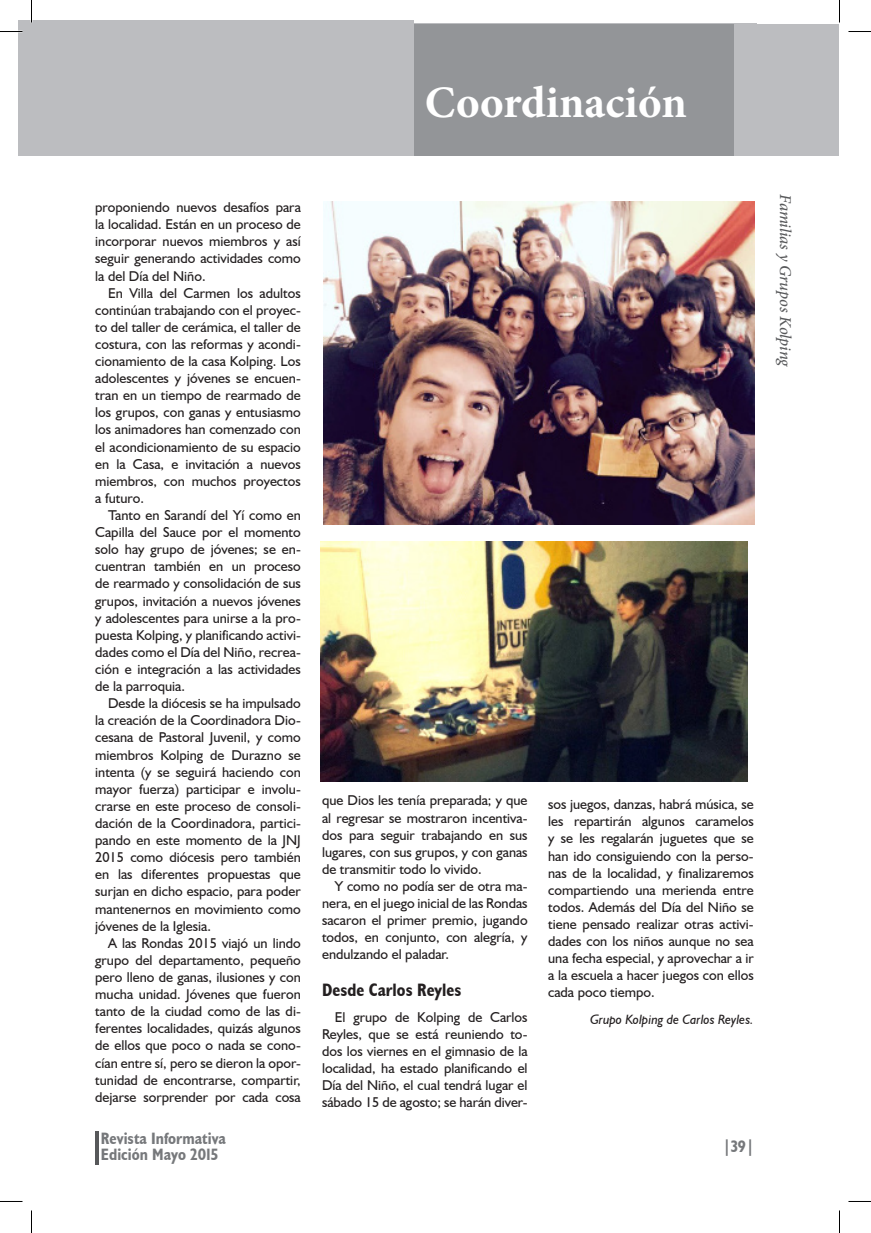
<style>
.page{position:relative;width:871px;height:1233px;background:#fff}
.page>*{position:absolute;margin:0;border:0;box-sizing:border-box;transform-origin:0 0}
.t1{font:700 45px "Minion Pro";color:#fff}
.Texto_independiente{font:700 condensed 18px "Humanist 521 BT";color:#231f20}
.Subtítulo_2{font:700 condensed 16.5px/16.5px "Humanist 521 BT";color:#76787b}
.t2{font:italic 500 16.5px "Minion Pro";letter-spacing:-.01em;color:#57585a}
.Texto_independiente-2{font:14.25px/17.1px "Humanist 521 BT";color:#231f20;text-align:justify}
.Texto_independiente-3{font:italic 13.5px "Humanist 521 BT";color:#231f20}
</style>
<div class="page">
<hr style="left:95px;top:1130px;width:4px;height:33px;background:#57585a">
<div style="left:414px;top:24px;width:356px;height:131px;background:#939598"></div>
<div style="left:734px;top:24px;width:105px;height:131px;background:#bcbdc0"></div>
<div style="left:19px;top:20px;width:395px;height:135px;background:#bcbdc0"></div>
<img style="left:321px;top:542px;width:427px;height:239px">
<img style="left:324px;top:201px;width:430px;height:323px">
<svg style="left:0;top:31px;width:22px;height:1px"></svg>
<svg style="left:848px;top:31px;width:23px;height:1px"></svg>
<svg style="left:0;top:1201px;width:22px;height:1px"></svg>
<svg style="left:848px;top:1201px;width:23px;height:1px"></svg>
<svg style="left:31px;top:0;width:1px;height:22px"></svg>
<svg style="left:31px;top:1210px;width:1px;height:22px"></svg>
<svg style="left:839px;top:0;width:1px;height:22px"></svg>
<svg style="left:839px;top:1210px;width:1px;height:22px"></svg>
<p class="t1" style="left:425px;top:70px;width:263px">Coordinación</p>
<p class="Texto_independiente-2" style="left:95px;top:198px;width:207px">proponiendo nuevos desafíos para la localidad. Están en un proceso de incorporar nuevos miembros y así seguir generando actividades como la del Día del Niño.</p>
<p class="Texto_independiente-2" style="left:95px;top:284px;width:207px;text-indent:13px">En Villa del Carmen los adultos continúan trabajando con el proyec&shy;to del taller de cerámica, el taller de costura, con las reformas y acondi&shy;cionamiento de la casa Kolping. Los adolescentes y jóvenes se encuen&shy;tran en un tiempo de rearmado de los grupos, con ganas y entusiasmo los animadores han comenzado con el acondicionamiento de su espacio en la Casa, e invitación a nuevos miembros, con muchos proyectos a futuro.</p>
<p class="Texto_independiente-2" style="left:95px;top:506px;width:207px;text-indent:13px">Tanto en Sarandí del Yí como en Capilla del Sauce por el momento solo hay grupo de jóvenes; se en&shy;cuentran también en un proceso de rearmado y consolidación de sus grupos, invitación a nuevos jóvenes y adolescentes para unirse a la pro&shy;puesta Kolping, y planificando activi&shy;dades como el Día del Niño, recrea&shy;ción e integración a las actividades de la parroquia.</p>
<p class="Texto_independiente-2" style="left:95px;top:694px;width:207px;text-indent:13px">Desde la diócesis se ha impulsado la creación de la Coordinadora Dio&shy;cesana de Pastoral Juvenil, y como miembros Kolping de Durazno se intenta (y se seguirá haciendo con mayor fuerza) participar e involu&shy;crarse en este proceso de consoli&shy;dación de la Coordinadora, partici&shy;pando en este momento de la JNJ 2015 como diócesis pero también en las diferentes propuestas que surjan en dicho espacio, para poder mantenernos en movimiento como jóvenes de la Iglesia.</p>
<p class="Texto_independiente-2" style="left:95px;top:934px;width:207px;text-indent:13px">A las Rondas 2015 viajó un lindo grupo del departamento, pequeño pero lleno de ganas, ilusiones y con mucha unidad. Jóvenes que fueron tanto de la ciudad como de las di&shy;ferentes localidades, quizás algunos de ellos que poco o nada se cono&shy;cían entre sí, pero se dieron la opor&shy;tunidad de encontrarse, compartir, dejarse sorprender por cada cosa</p>
<p class="Subtítulo_2" style="left:101px;top:1129px;width:126px">Revista Informativa<br>Edición Mayo 2015</p>
<p class="Texto_independiente-2" style="left:322px;top:791px;width:207px">que Dios les tenía preparada; y que al regresar se mostraron incentiva&shy;dos para seguir trabajando en sus lugares, con sus grupos, y con ganas de transmitir todo lo vivido.</p>
<p class="Texto_independiente-2" style="left:322px;top:877px;width:207px;text-indent:13px">Y como no podía ser de otra ma&shy;nera, en el juego inicial de las Rondas sacaron el primer premio, jugando todos, en conjunto, con alegría, y endulzando el paladar.</p>
<p class="Texto_independiente" style="left:322px;top:978px;width:141px">Desde Carlos Reyles</p>
<p class="Texto_independiente-2" style="left:322px;top:1007px;width:207px;text-indent:13px">El grupo de Kolping de Carlos Reyles, que se está reuniendo to&shy;dos los viernes en el gimnasio de la localidad, ha estado planificando el Día del Niño, el cual tendrá lugar el sábado 15 de agosto; se harán diver-</p>
<p class="Texto_independiente-2" style="left:548px;top:795px;width:207px">sos juegos, danzas, habrá música, se les repartirán algunos caramelos y se les regalarán juguetes que se han ido consiguiendo con la perso&shy;nas de la localidad, y finalizaremos compartiendo una merienda entre todos. Además del Día del Niño se tiene pensado realizar otras activi&shy;dades con los niños aunque no sea una fecha especial, y aprovechar a ir a la escuela a hacer juegos con ellos cada poco tiempo.</p>
<p class="Texto_independiente-3" style="left:590px;top:1011px;width:165px">Grupo Kolping de Carlos Reyles.</p>
<p class="Subtítulo_2" style="left:723px;top:1137px;width:33px">|39|</p>
<p class="t2" style="left:797px;top:194px;width:175px;rotate:90deg">Familias y Grupos Kolping</p>
</div>
